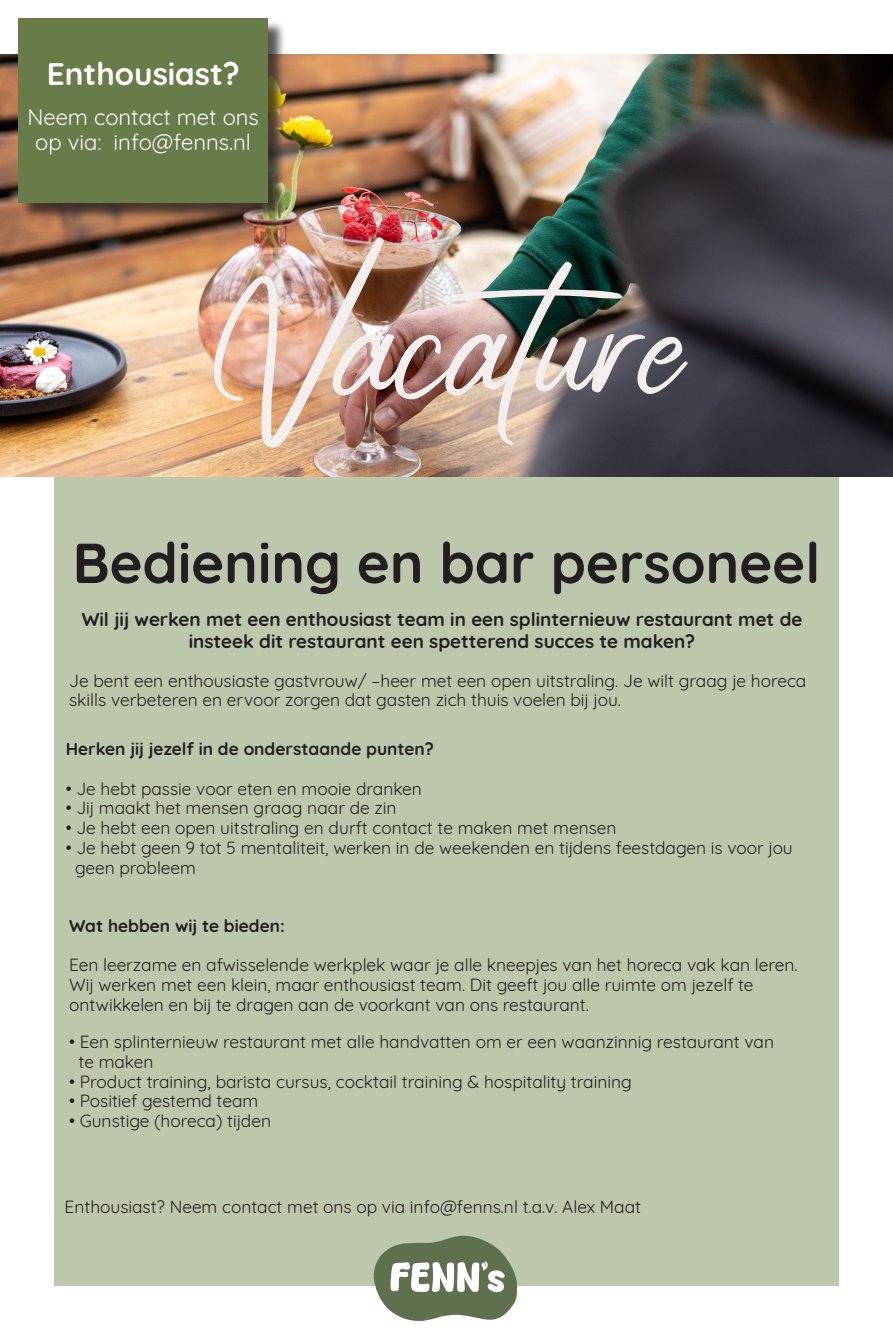
<style>
.page{position:relative;width:893px;height:1340px;background:#fff}
.page>*{position:absolute;margin:0;border:0;box-sizing:border-box;transform-origin:0 0}
.t1{font:127.5px "Radicalis";color:#f4efec}
.t2{font:700 56.1px "Quicksand";color:#231f20}
.t3{font:700 31.2px "Quicksand";color:#fff}
.t4{font:21.9px/25.2px "Quicksand";color:#fff;text-align:center}
.t5{font:700 18.75px "Quicksand";color:#231f20}
.t6{font:17.1px/19.8px "Quicksand";color:#231f20}
.t7{font:700 17.1px "Quicksand";color:#231f20}
</style>
<div class="page">
<div style="left:54px;top:54px;width:785px;height:1231px;background:#bdc7ab"></div>
<img style="left:0;top:55px;width:893px;height:421px">
<div style="left:21px;top:20px;width:266px;height:201px;background:#231f20;opacity:.75"></div>
<div style="left:18px;top:18px;width:250px;height:184px;background:#687c4a"></div>
<svg style="left:372px;top:1235px;width:145px;height:85px"></svg>
<p class="t3" style="left:47px;top:48px;width:194px">Enthousiast?</p>
<p class="t4" style="left:27px;top:102px;width:233px">Neem contact met ons op via: info@fenns.nl</p>
<p class="t1" style="left:208px;top:314px;width:491px">Vacature</p>
<p class="t2" style="left:73px;top:516px;width:749px">Bediening en bar personeel</p>
<p class="t5" style="left:82px;top:604px;width:722px">Wil jij werken met een enthousiast team in een splinternieuw restaurant met de</p>
<p class="t5" style="left:189px;top:625px;width:508px">insteek dit restaurant een spetterend succes te maken?</p>
<p class="t6" style="left:69px;top:668px;width:739px">Je bent een enthousiaste gastvrouw/ –heer met een open uitstraling. Je wilt graag je horeca skills verbeteren en ervoor zorgen dat gasten zich thuis voelen bij jou.</p>
<p class="t7" style="left:66px;top:734px;width:370px">Herken jij jezelf in de onderstaande punten?</p>
<p class="t6" style="left:66px;top:776px;width:358px">• Je hebt passie voor eten en mooie dranken</p>
<p class="t6" style="left:66px;top:796px;width:332px">• Jij maakt het mensen graag naar de zin</p>
<p class="t6" style="left:66px;top:816px;width:552px">• Je hebt een open uitstraling en durft contact te maken met mensen</p>
<p class="t6" style="left:75px;top:836px;width:719px;text-indent:-9px">• Je hebt geen 9 tot 5 mentaliteit, werken in de weekenden en tijdens feestdagen is voor jou geen probleem</p>
<p class="t7" style="left:69px;top:911px;width:217px">Wat hebben wij te bieden:</p>
<p class="t6" style="left:69px;top:953px;width:730px">Een leerzame en afwisselende werkplek waar je alle kneepjes van het horeca vak kan leren.<br>Wij werken met een klein, maar enthousiast team. Dit geeft jou alle ruimte om jezelf te</p>
<p class="t6" style="left:69px;top:993px;width:521px">ontwikkelen en bij te dragen aan de voorkant van ons restaurant.</p>
<p class="t6" style="left:69px;top:1030px;width:706px">• Een splinternieuw restaurant met alle handvatten om er een waanzinnig restaurant van</p>
<p class="t6" style="left:79px;top:1050px;width:76px">te maken</p>
<p class="t6" style="left:69px;top:1069px;width:564px">• Product training, barista cursus, cocktail training &amp; hospitality training</p>
<p class="t6" style="left:69px;top:1089px;width:191px">• Positief gestemd team</p>
<p class="t6" style="left:69px;top:1109px;width:203px">• Gunstige (horeca) tijden</p>
<p class="t6" style="left:65px;top:1195px;width:578px">Enthousiast? Neem contact met ons op via info@fenns.nl t.a.v. Alex Maat</p>
</div>
